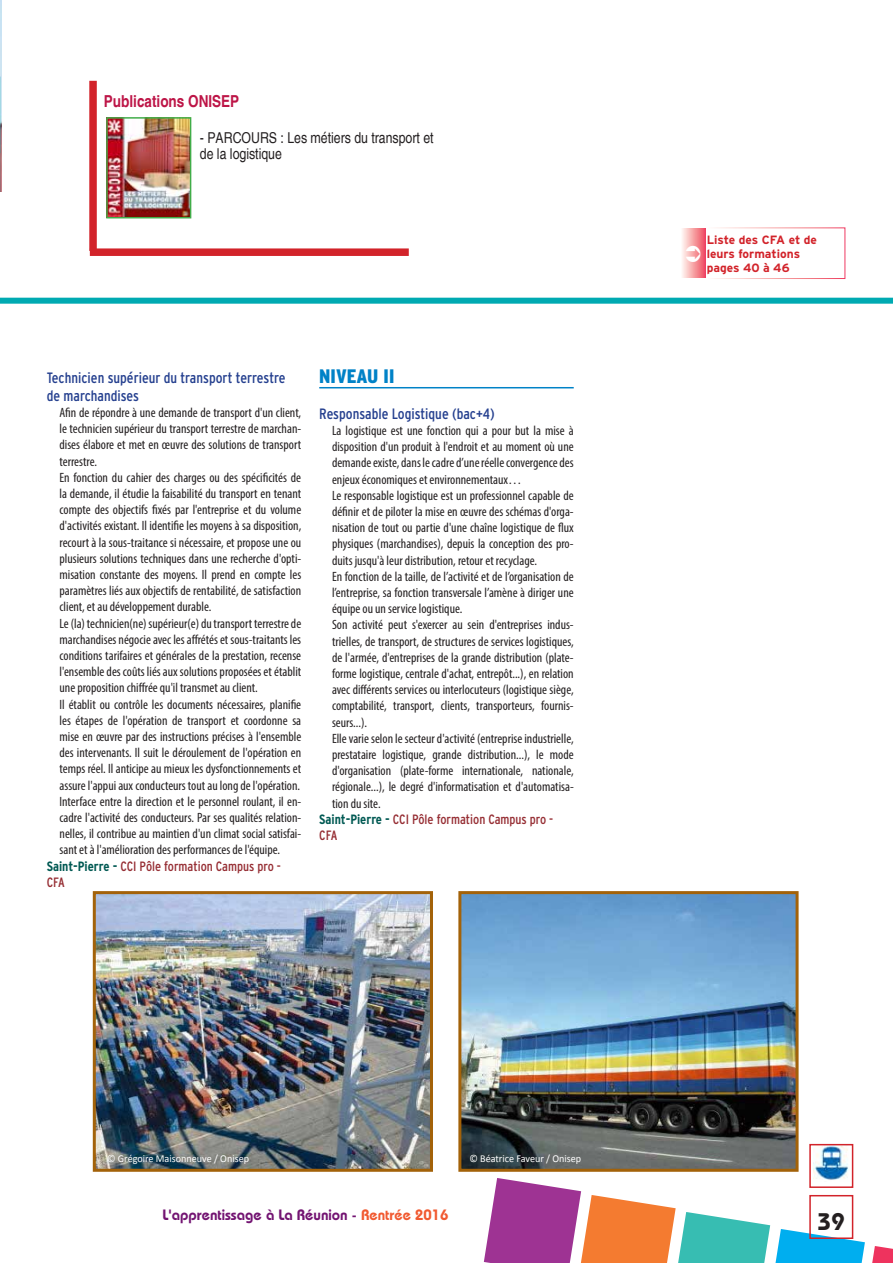
<style>
.page{position:relative;width:893px;height:1263px;background:#fff}
.page>*{position:absolute;margin:0;border:0;box-sizing:border-box;transform-origin:0 0}
.t1{font:600 24px "Bauhaus";color:#231f20}
.t2{font:900 condensed 19.5px "Interstate";color:#0082c7}
.t3{font:700 condensed 16.5px "Helvetica";color:#bd1547}
.t4{font:condensed 15px/18px "Interstate";color:#25408f}
.t5{font:condensed 15px/16.5px "Helvetica";color:#231f20}
.t6{font:600 15px "Bauhaus";color:#731472}
.t7{font:condensed 13.5px/16.2px "Myriad Pro";color:#231f20}
.t8{font:condensed 13.5px/16.2px "Interstate";color:#962e34}
.t9{font:700 12px/14.4px "Interstate";color:#d2232a}
.t10{font:10.5px "Calibri";color:#fff}
.s1{font-weight:700;color:#005953}
.s2{color:#f15a31}
</style>
<div class="page">
<svg style="left:872px;top:1246px;width:21px;height:17px"></svg>
<svg style="left:484px;top:1178px;width:381px;height:85px"></svg>
<div style="left:809px;top:1195px;width:44px;height:44px;border:2px solid #d2232a"></div>
<div style="left:0;top:298px;width:893px;height:6px;background:#00aab2"></div>
<div style="left:706px;top:227px;width:139px;height:52px;border:1px solid #fff"></div>
<div style="left:680px;top:229px;width:26px;height:49px;background:linear-gradient(to right,#fffffa,#ef5063)"></div>
<img style="left:813px;top:1147px;width:36px;height:35px">
<div style="left:809px;top:1144px;width:44px;height:44px;border:2px solid #d2232a"></div>
<img style="left:0;top:0;width:1px;height:191px">
<svg style="left:0;top:74px;width:2px;height:82px"></svg>
<img style="left:109px;top:120px;width:79px;height:95px">
<div style="left:106px;top:117px;width:85px;height:101px;border:2px solid #41ad49"></div>
<div style="left:89px;top:81px;width:8px;height:170px;background:#d2232a"></div>
<div style="left:90px;top:248px;width:319px;height:8px;background:#d2232a"></div>
<hr style="left:319px;top:387px;width:255px;height:1px;background:#0082c7">
<img style="left:97px;top:895px;width:332px;height:273px">
<div style="left:93px;top:891px;width:340px;height:281px;border:3px solid #a36209"></div>
<img style="left:462px;top:895px;width:333px;height:273px">
<div style="left:458px;top:891px;width:341px;height:281px;border:3px solid #a36209"></div>
<svg style="left:686px;top:245px;width:14px;height:17px"></svg>
<p class="t3" style="left:104px;top:89px;width:137px">Publications ONISEP</p>
<p class="t5" style="left:200px;top:129px;width:235px">- PARCOURS : Les métiers du transport et de la logistique</p>
<p class="t4" style="left:47px;top:368px;width:240px">Technicien supérieur du transport terrestre de marchandises</p>
<p class="t7" style="left:60px;top:404px;width:243px">Afin de répondre à une demande de transport d'un client, le technicien supérieur du transport terrestre de marchan&shy;dises élabore et met en œuvre des solutions de transport terrestre.<br>En fonction du cahier des charges ou des spécificités de la demande, il étudie la faisabilité du transport en tenant compte des objectifs fixés par l'entreprise et du volume d'activités existant. Il identifie les moyens à sa disposition, recourt à la sous-traitance si nécessaire, et propose une ou plusieurs solutions techniques dans une recherche d'opti&shy;misation constante des moyens. Il prend en compte les paramètres liés aux objectifs de rentabilité, de satisfaction client, et au développement durable.<br>Le (la) technicien(ne) supérieur(e) du transport terrestre de marchandises négocie avec les affrétés et sous-traitants les conditions tarifaires et générales de la prestation, recense l'ensemble des coûts liés aux solutions proposées et établit une proposition chiffrée qu'il transmet au client.<br>Il établit ou contrôle les documents nécessaires, planifie les étapes de l'opération de transport et coordonne sa mise en œuvre par des instructions précises à l'ensemble des intervenants. Il suit le déroulement de l'opération en temps réel. Il anticipe au mieux les dysfonctionnements et assure l'appui aux conducteurs tout au long de l'opération.<br>Interface entre la direction et le personnel roulant, il en&shy;cadre l'activité des conducteurs. Par ses qualités relation&shy;nelles, il contribue au maintien d'un climat social satisfai&shy;sant et à l'amélioration des performances de l'équipe.</p>
<p class="t8" style="left:47px;top:858px;width:236px"><span class="s1">Saint-Pierre -</span> CCI Pôle formation Campus pro -<br>CFA</p>
<h2 class="t2" style="left:319px;top:364px;width:77px">NIVEAU II</h2>
<p class="t4" style="left:319px;top:404px;width:177px">Responsable Logistique (bac+4)</p>
<p class="t7" style="left:332px;top:422px;width:243px">La logistique est une fonction qui a pour but la mise à disposition d'un produit à l'endroit et au moment où une demande existe, dans le cadre d’une réelle convergence des enjeux économiques et environnementaux…<br>Le responsable logistique est un professionnel capable de définir et de piloter la mise en œuvre des schémas d'orga&shy;nisation de tout ou partie d'une chaîne logistique de flux physiques (marchandises), depuis la conception des pro&shy;duits jusqu'à leur distribution, retour et recyclage.<br>En fonction de la taille, de l’activité et de l’organisation de l’entreprise, sa fonction transversale l’amène à diriger une équipe ou un service logistique.<br>Son activité peut s'exercer au sein d'entreprises indus&shy;trielles, de transport, de structures de services logistiques, de l'armée, d'entreprises de la grande distribution (plate&shy;forme logistique, centrale d'achat, entrepôt...), en relation avec différents services ou interlocuteurs (logistique siège, comptabilité, transport, clients, transporteurs, fournis&shy;seurs...).<br>Elle varie selon le secteur d'activité (entreprise industrielle, prestataire logistique, grande distribution...), le mode d'organisation (plate-forme internationale, nationale, régionale...), le degré d'informatisation et d'automatisa&shy;tion du site.</p>
<p class="t8" style="left:319px;top:811px;width:236px"><span class="s1">Saint-Pierre -</span> CCI Pôle formation Campus pro -<br>CFA</p>
<p class="t10" style="left:107px;top:1152px;width:144px">© Grégoire Maisonneuve / Onisep</p>
<p class="t10" style="left:469px;top:1152px;width:113px">© Béatrice Faveur / Onisep</p>
<p class="t6" style="left:163px;top:1206px;width:287px">L'apprentissage à La Réunion - <span class="s2">Rentrée 2016</span></p>
<p class="t9" style="left:707px;top:232px;width:112px">Liste des CFA et de leurs formations pages 40 à 46</p>
<h1 class="t1" style="left:818px;top:1207px;width:28px">39</h1>
</div>
